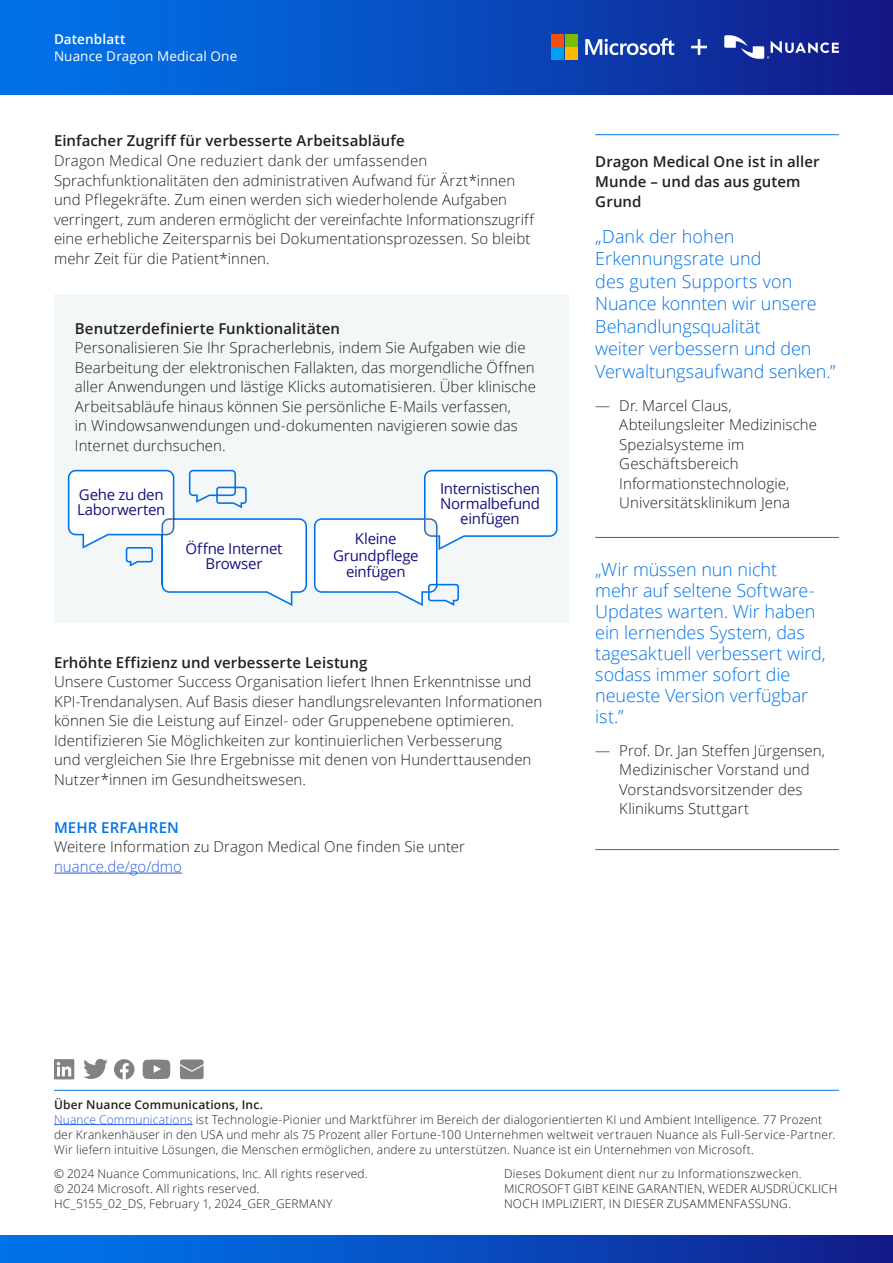
<style>
.page{position:relative;width:893px;height:1263px;background:#fff}
.page>*{position:absolute;margin:0;border:0;box-sizing:border-box;transform-origin:0 0}
.t1{font:300 18px/21px "Open Sans";letter-spacing:-.005em;color:#0073ea}
.t2{font:300 15px/19.5px "Open Sans";letter-spacing:.005em;color:#221f1f}
.t3{font:600 15px/19.5px "Open Sans";letter-spacing:.005em;color:#221f1f}
.t4{font:15px/15px "Open Sans";letter-spacing:-.02em;color:#141380;text-align:center}
.t5{font:300 15px "Open Sans";letter-spacing:.005em;color:#285ce6}
.t6{font:600 15px "Open Sans";letter-spacing:.005em;color:#0073ea}
.t7{font:13.5px "Open Sans";letter-spacing:.01em;color:#fff}
.t8{font:600 13.5px "Open Sans";letter-spacing:.01em;color:#fff}
.t9{font:300 12px/15px "Open Sans";letter-spacing:.015em;color:#221f1f}
.s1{font-weight:600}
.s2{color:#285ce6}
</style>
<div class="page">
<div style="left:54px;top:294px;width:514px;height:328px;background:#f4f7f7"></div>
<div style="left:0;top:1236px;width:893px;height:27px;background:linear-gradient(to right,#007af2,#121f8d)"></div>
<div style="left:0;top:0;width:893px;height:95px;background:linear-gradient(to right,#0079f0,#131b88)"></div>
<svg style="left:691px;top:39px;width:16px;height:16px"></svg>
<svg style="left:724px;top:35px;width:115px;height:24px"></svg>
<svg style="left:585px;top:38px;width:89px;height:17px"></svg>
<div style="left:551px;top:34px;width:13px;height:12px;background:#f34f0d"></div>
<div style="left:565px;top:34px;width:13px;height:12px;background:#7dba00"></div>
<div style="left:551px;top:48px;width:13px;height:12px;background:#00a0f0"></div>
<div style="left:565px;top:48px;width:13px;height:12px;background:#ffb800"></div>
<hr style="left:595px;top:537px;width:244px;height:1px;background:#0073ea">
<svg style="left:68px;top:469px;width:489px;height:137px"></svg>
<hr style="left:595px;top:134px;width:244px;height:1px;background:#0073ea">
<hr style="left:595px;top:849px;width:244px;height:1px;background:#0073ea">
<hr style="left:54px;top:873px;width:128px;height:1px;background:#285ce6">
<svg style="left:54px;top:1059px;width:20px;height:20px"></svg>
<svg style="left:83px;top:1059px;width:25px;height:20px"></svg>
<svg style="left:114px;top:1059px;width:20px;height:20px"></svg>
<svg style="left:143px;top:1059px;width:27px;height:20px"></svg>
<svg style="left:180px;top:1059px;width:24px;height:20px"></svg>
<hr style="left:54px;top:1090px;width:785px;height:1px;background:#0073ea">
<hr style="left:54px;top:1124px;width:139px;height:1px;background:#285ce6">
<p class="t8" style="left:54px;top:34px;width:73px">Datenblatt</p>
<p class="t7" style="left:54px;top:50px;width:185px">Nuance Dragon Medical One</p>
<p class="t3" style="left:54px;top:133px;width:352px">Einfacher Zugriff für verbesserte Arbeitsabläufe</p>
<p class="t2" style="left:54px;top:152px;width:481px">Dragon Medical One reduziert dank der umfassenden Sprachfunktionalitäten den administrativen Aufwand für Ärzt*innen und Pflegekräfte. Zum einen werden sich wiederholende Aufgaben verringert, zum anderen ermöglicht der vereinfachte Informationszugriff eine erhebliche Zeitersparnis bei Dokumentationsprozessen. So bleibt mehr Zeit für die Patient*innen.</p>
<p class="t3" style="left:75px;top:320px;width:267px">Benutzerdefinierte Funktionalitäten</p>
<p class="t2" style="left:75px;top:339px;width:463px">Personalisieren Sie Ihr Spracherlebnis, indem Sie Aufgaben wie die Bearbeitung der elektronischen Fallakten, das morgendliche Öffnen aller Anwendungen und lästige Klicks automatisieren. Über klinische Arbeitsabläufe hinaus können Sie persönliche E-Mails verfassen,<br>in Windowsanwendungen und-dokumenten navigieren sowie das Internet durchsuchen.</p>
<p class="t4" style="left:77px;top:489px;width:90px;text-align:left">Gehe zu den<br>Laborwerten</p>
<p class="t4" style="left:186px;top:542px;width:98px">Öffne Internet<br>Browser</p>
<p class="t4" style="left:333px;top:532px;width:87px;line-height:16.5px">Kleine<br>Grundpflege einfügen</p>
<p class="t4" style="left:440px;top:482px;width:102px">Internistischen<br>Normalbefund einfügen</p>
<p class="t3" style="left:54px;top:654px;width:315px">Erhöhte Effizienz und verbesserte Leistung</p>
<p class="t2" style="left:54px;top:674px;width:490px">Unsere Customer Success Organisation liefert Ihnen Erkenntnisse und KPI-Trendanalysen. Auf Basis dieser handlungsrelevanten Informationen können Sie die Leistung auf Einzel- oder Gruppenebene optimieren.<br>Identifizieren Sie Möglichkeiten zur kontinuierlichen Verbesserung<br>und vergleichen Sie Ihre Ergebnisse mit denen von Hunderttausenden Nutzer*innen im Gesundheitswesen.</p>
<p class="t6" style="left:54px;top:821px;width:126px">MEHR ERFAHREN</p>
<p class="t2" style="left:54px;top:839px;width:413px">Weitere Information zu Dragon Medical One finden Sie unter</p>
<p class="t5" style="left:54px;top:860px;width:130px">nuance.de/go/dmo</p>
<p class="t3" style="left:595px;top:154px;width:226px">Dragon Medical One ist in aller<br>Munde – und das aus gutem<br>Grund</p>
<p class="t1" style="left:595px;top:227px;width:242px;line-height:22.5px">„Dank der hohen<br>Erkennungsrate und<br>des guten Supports von<br>Nuance konnten wir unsere<br>Behandlungsqualität<br>weiter verbessern und den<br>Verwaltungsaufwand senken.”</p>
<p class="t2" style="left:619px;top:397px;width:199px;text-indent:-24px">— Dr. Marcel Claus,<br>Abteilungsleiter Medizinische<br>Spezialsysteme im<br>Geschäftsbereich<br>Informationstechnologie,<br>Universitätsklinikum Jena</p>
<p class="t1" style="left:595px;top:560px;width:232px">„Wir müssen nun nicht<br>mehr auf seltene Software-<br>Updates warten. Wir haben ein lernendes System, das tagesaktuell verbessert wird, sodass immer sofort die neueste Version verfügbar ist.”</p>
<p class="t2" style="left:619px;top:742px;width:207px;text-indent:-24px">— Prof. Dr. Jan Steffen Jürgensen,<br>Medizinischer Vorstand und<br>Vorstandsvorsitzender des<br>Klinikums Stuttgart</p>
<p class="t9" style="left:54px;top:1098px;width:783px"><span class="s1">Über Nuance Communications, Inc.<br></span><span class="s2">Nuance Communications</span> ist Technologie-Pionier und Marktführer im Bereich der dialogorientierten KI und Ambient Intelligence. 77 Prozent der Krankenhäuser in den USA und mehr als 75 Prozent aller Fortune-100 Unternehmen weltweit vertrauen Nuance als Full-Service-Partner.<br>Wir liefern intuitive Lösungen, die Menschen ermöglichen, andere zu unterstützen. Nuance ist ein Unternehmen von Microsoft.</p>
<p class="t9" style="left:54px;top:1167px;width:315px">© 2024 Nuance Communications, Inc. All rights reserved. © 2024 Microsoft. All rights reserved.<br>HC_5155_02_DS, February 1, 2024_GER_GERMANY</p>
<p class="t9" style="left:504px;top:1167px;width:335px">Dieses Dokument dient nur zu Informationszwecken.<br>MICROSOFT GIBT KEINE GARANTIEN, WEDER AUSDRÜCKLICH<br>NOCH IMPLIZIERT, IN DIESER ZUSAMMENFASSUNG.</p>
</div>
